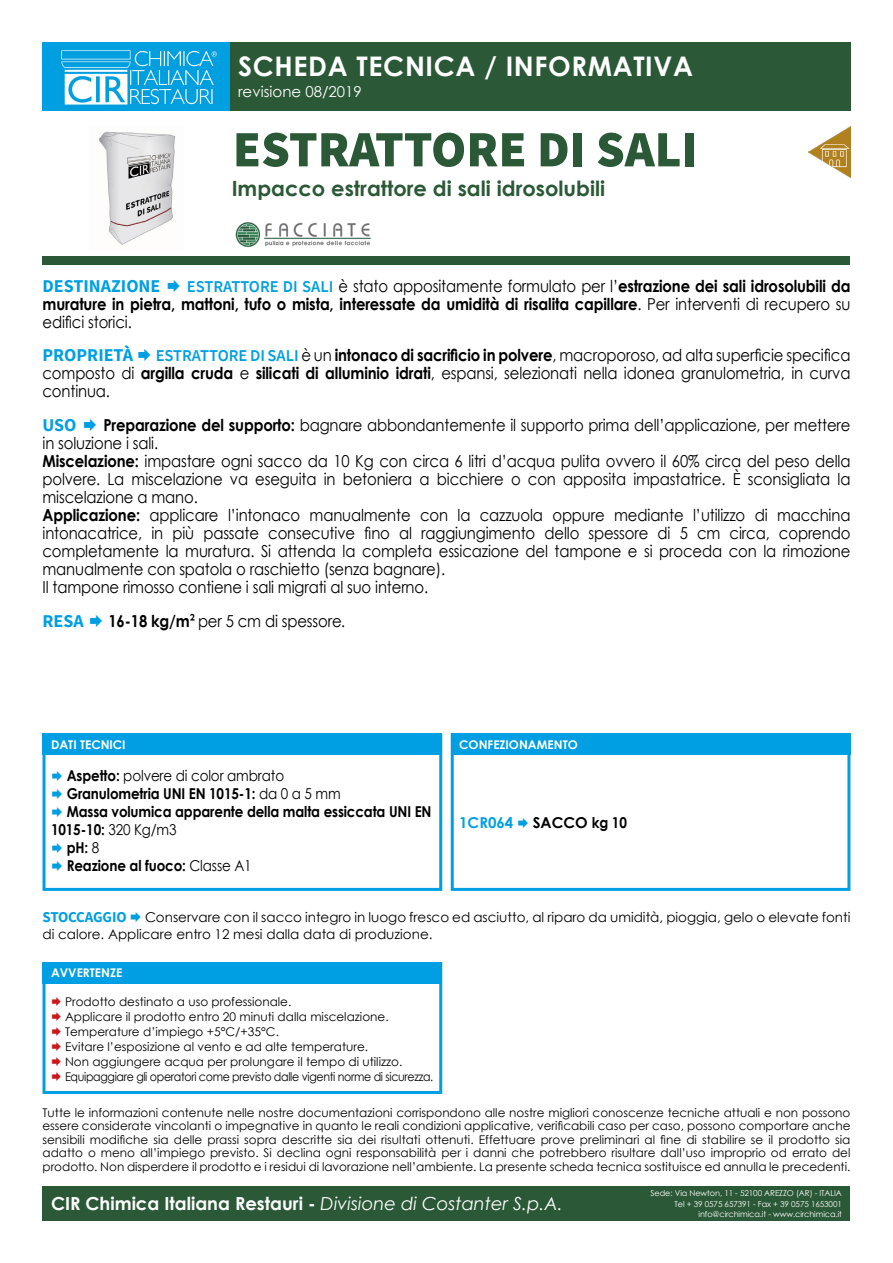
<style>
.page{position:relative;width:893px;height:1263px;background:#fff}
.page>*{position:absolute;margin:0;border:0;box-sizing:border-box;transform-origin:0 0}
.t1{font:900 51px "Source Sans Pro";color:#2b5937}
.t2{font:700 27px "Century Gothic";letter-spacing:.025em;color:#fff}
.t3{font:700 21px "Century Gothic";color:#2b5937}
.t4{font:700 18px "Century Gothic";color:#fff}
.t5{font:700 18px "Source Sans Pro";color:#009fe3}
.t6{font:16.5px/18px "Century Gothic";letter-spacing:-.01em;color:#000;text-align:justify;scale:.9 1}
.t7{font:700 16.5px/18px "Century Gothic";letter-spacing:-.01em;color:#000;text-align:justify;scale:.9 1}
.t8{font:700 15px/18px "Century Gothic";letter-spacing:-.01em;color:#000;scale:.9 1}
.t9{font:15px "Century Gothic";letter-spacing:-.01em;color:#000;scale:.9 1}
.t10{font:15px "Century Gothic";color:#fff}
.t11{font:700 15px "Century Gothic";letter-spacing:-.01em;color:#000}
.t12{font:700 15px "Century Gothic";color:#009fe3}
.t13{font:13.5px/16.5px "Century Gothic";color:#000}
.t14{font:12px/13.5px "Century Gothic";color:#000;text-align:justify}
.t15{font:12px "Century Gothic";letter-spacing:-.03em;color:#000;scale:.92 1}
.t16{font:700 12px "Century Gothic";color:#fff}
.t17{font:8.1px "Century Gothic";letter-spacing:-.01em;color:#fff}
.s1{font-family:"Source Sans Pro";font-weight:600;color:#009fe3}
.s2{font-weight:400}
.s3{font-weight:700}
.s4{font-family:"Source Sans Pro";font-weight:600}
.s5{font-family:"Source Sans Pro"}
.s6{font-family:"Source Sans Pro";font-weight:700;font-size:15px;color:#009fe3}
.s7{font-weight:400;font-style:italic}
</style>
<div class="page">
<img style="left:99px;top:131px;width:77px;height:114px">
<div style="left:230px;top:43px;width:620px;height:68px;background:#2b5937"></div>
<img style="left:235px;top:222px;width:136px;height:25px">
<div style="left:43px;top:1186px;width:807px;height:34px;background:#2b5937"></div>
<div style="left:43px;top:256px;width:807px;height:9px;background:#2b5937"></div>
<div style="left:43px;top:733px;width:399px;height:158px;border:3px solid #009fe3"></div>
<div style="left:43px;top:733px;width:399px;height:22px;background:#009fe3"></div>
<div style="left:451px;top:733px;width:399px;height:158px;border:3px solid #009fe3"></div>
<div style="left:451px;top:733px;width:399px;height:22px;background:#009fe3"></div>
<div style="left:43px;top:962px;width:399px;height:132px;border:3px solid #009fe3"></div>
<div style="left:43px;top:962px;width:399px;height:21px;background:#009fe3"></div>
<div style="left:43px;top:43px;width:187px;height:68px;background:#009fe3"></div>
<img style="left:61px;top:50px;width:156px;height:55px">
<img style="left:809px;top:127px;width:41px;height:51px">
<p class="t2" style="left:238px;top:46px;width:456px">SCHEDA TECNICA / INFORMATIVA</p>
<p class="t10" style="left:238px;top:81px;width:125px">revisione 08/2019</p>
<p class="t1" style="left:233px;top:114px;width:466px">ESTRATTORE DI SALI</p>
<p class="t3" style="left:232px;top:172px;width:375px">Impacco estrattore di sali idrosolubili</p>
<p class="t7" style="left:43px;top:276px;width:899px;text-indent:144px"><span class="s1">ESTRATTORE DI SALI</span> <span class="s2">è stato appositamente formulato per l’</span>estrazione dei sali idrosolubili da murature in pietra, mattoni, tufo o mista, interessate da umidità di risalita capillare<span class="s2">. Per interventi di recupero su edifici storici.</span></p>
<p class="t5" style="left:43px;top:343px;width:92px">PROPRIETÀ</p>
<p class="t5" style="left:43px;top:274px;width:119px">DESTINAZIONE</p>
<p class="t6" style="left:43px;top:346px;width:899px;text-indent:113px"><span class="s1">ESTRATTORE DI SALI</span> è un <span class="s3">intonaco di sacrificio in polvere</span>, macroporoso, ad alta superficie specifica composto di <span class="s3">argilla cruda</span> e <span class="s3">silicati di alluminio idrati</span>, espansi, selezionati nella idonea granulometria, in curva continua.</p>
<p class="t5" style="left:43px;top:413px;width:36px">USO</p>
<p class="t6" style="left:43px;top:416px;width:899px;text-indent:61px"><span class="s3">Preparazione del supporto:</span> bagnare abbondantemente il supporto prima dell’applicazione, per mettere in soluzione i sali.</p>
<p class="t6" style="left:43px;top:452px;width:899px"><span class="s3">Miscelazione:</span> impastare ogni sacco da 10 Kg con circa 6 litri d’acqua pulita ovvero il 60% circa del peso della polvere. La miscelazione va eseguita in betoniera a bicchiere o con apposita impastatrice. È sconsigliata la miscelazione a mano.</p>
<p class="t6" style="left:43px;top:506px;width:899px"><span class="s3">Applicazione:</span> applicare l’intonaco manualmente con la cazzuola oppure mediante l’utilizzo di macchina intonacatrice, in più passate consecutive fino al raggiungimento dello spessore di 5 cm circa, coprendo completamente la muratura. Si attenda la completa essicazione del tampone e si proceda con la rimozione manualmente con spatola o raschietto (senza bagnare).</p>
<p class="t6" style="left:43px;top:578px;width:430px">Il tampone rimosso contiene i sali migrati al suo interno.</p>
<p class="t5" style="left:43px;top:609px;width:43px">RESA</p>
<p class="t6" style="left:108px;top:612px;width:265px"><span class="s3">16-18 kg/m</span><span class="s4">²</span> per 5 cm di spessore<span class="s5">.</span></p>
<p class="t16" style="left:51px;top:735px;width:76px">DATI TECNICI</p>
<p class="t9" style="left:67px;top:765px;width:243px"><span class="s3">Aspetto:</span> polvere di color ambrato</p>
<p class="t8" style="left:67px;top:784px;width:306px">Granulometria UNI EN 1015-1: <span class="s2">da 0 a 5 mm</span></p>
<p class="t8" style="left:51px;top:802px;width:424px;text-indent:16px">Massa volumica apparente della malta essiccata UNI EN<br>1015-10: <span class="s2">320 Kg/m3</span></p>
<p class="t8" style="left:67px;top:838px;width:38px">pH: <span class="s2">8</span></p>
<p class="t8" style="left:67px;top:856px;width:207px">Reazione al fuoco: <span class="s2">Classe A1</span></p>
<p class="t16" style="left:459px;top:735px;width:120px">CONFEZIONAMENTO</p>
<p class="t12" style="left:459px;top:811px;width:55px">1CR064</p>
<p class="t11" style="left:533px;top:811px;width:96px">SACCO kg 10</p>
<p class="t13" style="left:43px;top:909px;width:809px"><span class="s6">STOCCAGGIO</span> Conservare con il sacco integro in luogo fresco ed asciutto, al riparo da umidità, pioggia, gelo o elevate fonti di calore. Applicare entro 12 mesi dalla data di produzione.</p>
<p class="t16" style="left:51px;top:964px;width:73px">AVVERTENZE</p>
<p class="t14" style="left:65px;top:994px;width:228px">Prodotto destinato a uso professionale.</p>
<p class="t14" style="left:65px;top:1009px;width:325px">Applicare il prodotto entro 20 minuti dalla miscelazione.</p>
<p class="t14" style="left:65px;top:1024px;width:215px">Temperature d’impiego +5°C/+35°C.</p>
<p class="t14" style="left:65px;top:1039px;width:305px">Evitare l’esposizione al vento e ad alte temperature.</p>
<p class="t14" style="left:65px;top:1054px;width:339px">Non aggiungere acqua per prolungare il tempo di utilizzo.</p>
<p class="t15" style="left:65px;top:1068px;width:402px">Equipaggiare gli operatori come previsto dalle vigenti norme di sicurezza.</p>
<p class="t14" style="left:43px;top:1105px;width:809px">Tutte le informazioni contenute nelle nostre documentazioni corrispondono alle nostre migliori conoscenze tecniche attuali e non possono essere considerate vincolanti o impegnative in quanto le reali condizioni applicative, verificabili caso per caso, possono comportare anche sensibili modifiche sia delle prassi sopra descritte sia dei risultati ottenuti. Effettuare prove preliminari al fine di stabilire se il prodotto sia adatto o meno all’impiego previsto. Si declina ogni responsabilità per i danni che potrebbero risultare dall’uso improprio od errato del prodotto. Non disperdere il prodotto e i residui di lavorazione nell’ambiente. La presente scheda tecnica sostituisce ed annulla le precedenti.</p>
<p class="t4" style="left:51px;top:1190px;width:513px">CIR Chimica Italiana Restauri - <span class="s7">Divisione di Costanter S.p.A.</span></p>
<p class="t17" style="left:651px;top:1188px;width:193px">Sede: Via Newton, 11 - 52100 AREZZO (AR) - ITALIA</p>
<p class="t17" style="left:675px;top:1198px;width:169px">Tel + 39 0575 657391 - Fax + 39 0575 1653001</p>
<p class="t17" style="left:698px;top:1209px;width:145px">info@circhimica.it - www.circhimica.it</p>
</div>
